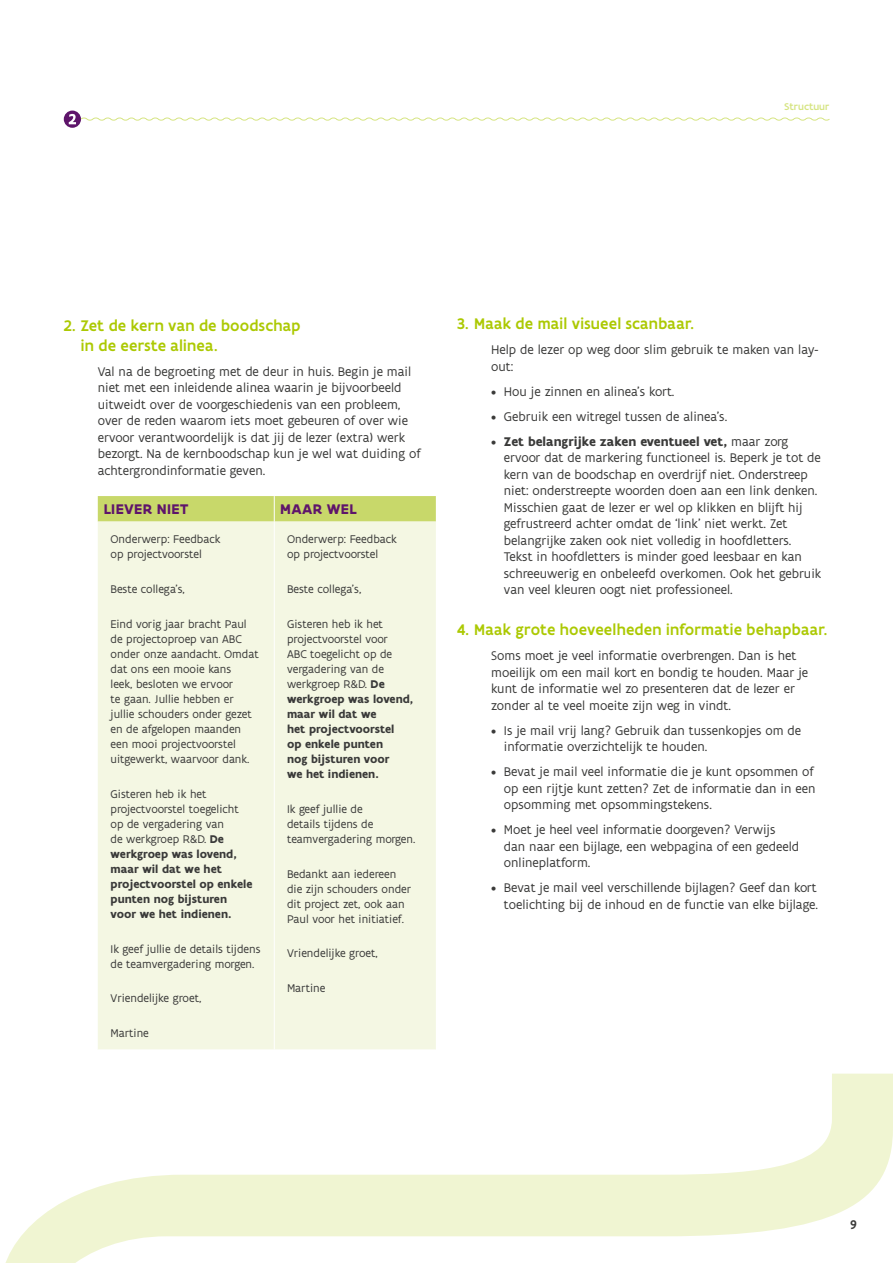
<style>
.page{position:relative;width:893px;height:1263px;background:#fff}
.page>*{position:absolute;margin:0;border:0;box-sizing:border-box;transform-origin:0 0}
.t1{font:500 16.5px/19.5px "Flanders Art Sans";letter-spacing:.01em;color:#acc903}
.t2{font:700 15px "Flanders Art Sans";letter-spacing:.02em;color:#5e146a}
.t3{font:13.5px/16.5px "Flanders Art Sans";color:#3a3a39}
.t4{font:500 13.5px "Flanders Art Sans";color:#3a3a39}
.t5{font:12px/15px "Flanders Art Sans";color:#3a3a39}
.t6{font:700 12px/15px "Flanders Art Sans";color:#3a3a39}
.t7{font:500 10.5px "Flanders Art Sans";color:#acc903}
.s1{font-weight:400}
.s2{font-weight:700}
</style>
<div class="page">
<svg style="left:5px;top:1073px;width:888px;height:190px"></svg>
<div style="left:64px;top:111px;width:17px;height:17px;background:#5e146a;border-radius:50%"></div>
<svg style="left:69px;top:114px;width:761px;height:11px"></svg>
<div style="left:98px;top:522px;width:338px;height:527px;background:#f4f7e3"></div>
<svg style="left:98px;top:496px;width:338px;height:26px;background:#c9d96e"></svg>
<hr style="left:274px;top:522px;width:1px;height:527px;background:#fff">
<p class="t7" style="left:785px;top:100px;width:46px">Structuur</p>
<p class="t1" style="left:81px;top:316px;width:221px;text-indent:-17px">2. Zet de kern van de boodschap in de eerste alinea.</p>
<p class="t3" style="left:98px;top:363px;width:324px">Val na de begroeting met de deur in huis. Begin je mail niet met een inleidende alinea waarin je bijvoorbeeld uitweidt over de voorgeschiedenis van een probleem, over de reden waarom iets moet gebeuren of over wie ervoor verantwoordelijk is dat jij de lezer (extra) werk bezorgt. Na de kernboodschap kun je wel wat duiding of achtergrondinformatie geven.</p>
<p class="t2" style="left:104px;top:500px;width:86px">LIEVER NIET</p>
<p class="t2" style="left:280px;top:500px;width:78px">MAAR WEL</p>
<p class="t5" style="left:111px;top:532px;width:111px">Onderwerp: Feedback op projectvoorstel</p>
<p class="t5" style="left:111px;top:582px;width:76px">Beste collega’s,</p>
<p class="t5" style="left:111px;top:617px;width:150px">Eind vorig jaar bracht Paul de projectoproep van ABC onder onze aandacht. Omdat dat ons een mooie kans<br>leek, besloten we ervoor<br>te gaan. Jullie hebben er jullie schouders onder gezet en de afgelopen maanden een mooi projectvoorstel uitgewerkt, waarvoor dank.</p>
<p class="t6" style="left:111px;top:786px;width:143px"><span class="s1">Gisteren heb ik het projectvoorstel toegelicht op de vergadering van<br>de werkgroep R&amp;D.</span> De werkgroep was lovend, maar wil dat we het projectvoorstel op enkele punten nog bijsturen voor we het indienen.</p>
<p class="t5" style="left:111px;top:941px;width:151px">Ik geef jullie de details tijdens de teamvergadering morgen.</p>
<p class="t5" style="left:111px;top:991px;width:92px">Vriendelijke groet,</p>
<p class="t5" style="left:111px;top:1026px;width:40px">Martine</p>
<p class="t5" style="left:287px;top:532px;width:111px">Onderwerp: Feedback op projectvoorstel</p>
<p class="t5" style="left:287px;top:582px;width:76px">Beste collega’s,</p>
<p class="t6" style="left:287px;top:617px;width:128px"><span class="s1">Gisteren heb ik het projectvoorstel voor<br>ABC toegelicht op de vergadering van de werkgroep R&amp;D.</span> De werkgroep was lovend, maar wil dat we<br>het projectvoorstel<br>op enkele punten<br>nog bijsturen voor<br>we het indienen.</p>
<p class="t5" style="left:287px;top:801px;width:130px">Ik geef jullie de<br>details tijdens de teamvergadering morgen.</p>
<p class="t5" style="left:287px;top:866px;width:126px">Bedankt aan iedereen die zijn schouders onder dit project zet, ook aan<br>Paul voor het initiatief.</p>
<p class="t5" style="left:287px;top:946px;width:92px">Vriendelijke groet,</p>
<p class="t5" style="left:287px;top:981px;width:40px">Martine</p>
<p class="t1" style="left:457px;top:314px;width:238px">3. Maak de mail visueel scanbaar.</p>
<p class="t3" style="left:491px;top:342px;width:329px">Help de lezer op weg door slim gebruik te maken van lay&shy;out:</p>
<p class="t3" style="left:491px;top:383px;width:185px">• Hou je zinnen en alinea’s kort.</p>
<p class="t3" style="left:491px;top:408px;width:238px">• Gebruik een witregel tussen de alinea’s.</p>
<p class="t3" style="left:504px;top:433px;width:319px;text-indent:-13px">• <span class="s2">Zet belangrijke zaken eventueel vet,</span> maar zorg ervoor dat de markering functioneel is. Beperk je tot de kern van de boodschap en overdrijf niet. Onderstreep niet: onderstreepte woorden doen aan een link denken.<br>Misschien gaat de lezer er wel op klikken en blijft hij gefrustreerd achter omdat de ‘link’ niet werkt. Zet belangrijke zaken ook niet volledig in hoofdletters.<br>Tekst in hoofdletters is minder goed leesbaar en kan schreeuwerig en onbeleefd overkomen. Ook het gebruik van veel kleuren oogt niet professioneel.</p>
<p class="t1" style="left:457px;top:620px;width:372px">4. Maak grote hoeveelheden informatie behapbaar.</p>
<p class="t3" style="left:491px;top:647px;width:319px">Soms moet je veel informatie overbrengen. Dan is het moeilijk om een mail kort en bondig te houden. Maar je kunt de informatie wel zo presenteren dat de lezer er zonder al te veel moeite zijn weg in vindt.</p>
<p class="t3" style="left:504px;top:722px;width:299px;text-indent:-13px">• Is je mail vrij lang? Gebruik dan tussenkopjes om de informatie overzichtelijk te houden.</p>
<p class="t3" style="left:504px;top:763px;width:313px;text-align:justify;text-indent:-13px">• Bevat je mail veel informatie die je kunt opsommen of op een rijtje kunt zetten? Zet de informatie dan in een opsomming met opsommingstekens.</p>
<p class="t3" style="left:504px;top:821px;width:297px;text-indent:-13px">• Moet je heel veel informatie doorgeven? Verwijs dan naar een bijlage, een webpagina of een gedeeld onlineplatform.</p>
<p class="t3" style="left:491px;top:879px;width:328px;text-align:right">• Bevat je mail veel verschillende bijlagen? Geef dan kort toelichting bij de inhoud en de functie van elke bijlage.</p>
<p class="t4" style="left:850px;top:1216px;width:8px">9</p>
</div>
